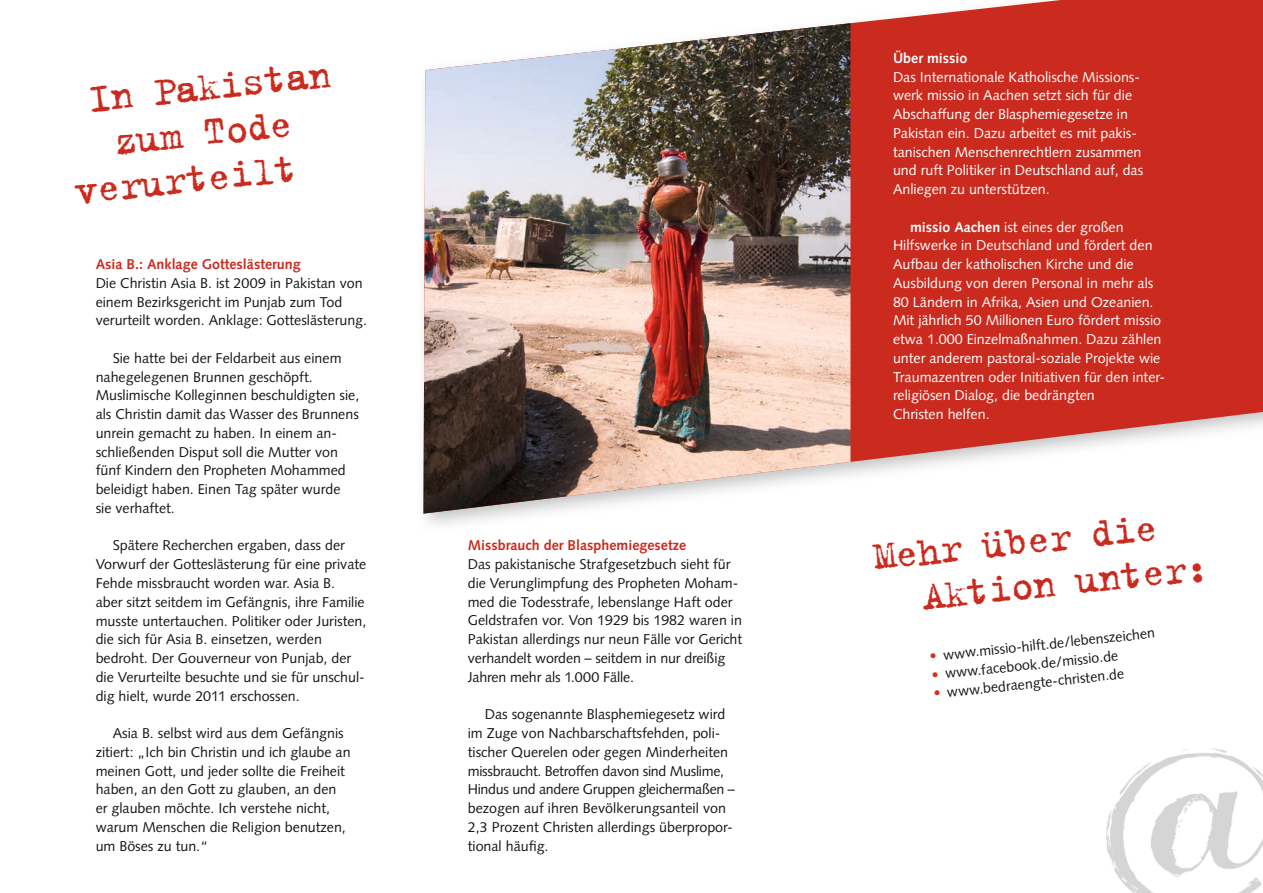
<style>
.page{position:relative;width:1263px;height:893px;background:#fff}
.page>*{position:absolute;margin:0;border:0;box-sizing:border-box;transform-origin:0 0}
.t1{font:43.5px/45px "Trixie";color:#cb2b1e}
.t2{font:14.25px/18.8px "Syntax";color:#151616}
.t3{font:14.25px/18.8px "Syntax";color:#fff}
.t4{font:700 14.25px "Syntax";color:#cb2b1e}
.t5{font:700 14.25px "Syntax";color:#fff}
.s1{font-weight:700}
.s2{color:#dd2b1c}
</style>
<div class="page">
<svg style="left:850px;top:0;width:413px;height:475px;background:#ce3e32"></svg>
<img style="left:423px;top:23px;width:427px;height:491px">
<img style="left:1106px;top:748px;width:157px;height:145px">
<h1 class="t1" style="left:85px;top:76px;width:246px;rotate:-6deg">In Pakistan</h1>
<h1 class="t1" style="left:112px;top:118px;width:181px;rotate:-6deg">zum Tode</h1>
<h1 class="t1" style="left:72px;top:167px;width:225px;rotate:-6deg">verurteilt</h1>
<p class="t4" style="left:96px;top:256px;width:207px">Asia B.: Anklage Gotteslästerung</p>
<p class="t2" style="left:96px;top:274px;width:273px">Die Christin Asia B. ist 2009 in Pakistan von einem Bezirksgericht im Punjab zum Tod<br>ver urteilt worden. Anklage: Gotteslästerung.</p>
<p class="t2" style="left:96px;top:349px;width:265px;text-indent:17px">Sie hatte bei der Feldarbeit aus einem nahegelegenen Brunnen geschöpft.<br>Muslimische Kolleginnen beschuldigten sie, als Christin damit das Wasser des Brunnens unrein gemacht zu haben. In einem an&shy;schließenden Disput soll die Mutter von fünf Kindern den Propheten Mohammed beleidigt haben. Einen Tag später wurde sie verhaftet.</p>
<p class="t2" style="left:96px;top:536px;width:272px;text-indent:17px">Spätere Recherchen ergaben, dass der Vorwurf der Gotteslästerung für eine private Fehde missbraucht worden war. Asia B.<br>aber sitzt seitdem im Gefängnis, ihre Familie musste untertauchen. Politiker oder Juristen, die sich für Asia B. einsetzen, werden bedroht. Der Gouverneur von Punjab, der die Verurteilte besuchte und sie für unschul&shy;dig hielt, wurde 2011 erschossen.</p>
<p class="t2" style="left:96px;top:724px;width:256px;text-indent:17px">Asia B. selbst wird aus dem Gefängnis zitiert: „Ich bin Christin und ich glaube an meinen Gott, und jeder sollte die Freiheit haben, an den Gott zu glauben, an den er glauben möchte. Ich verstehe nicht, warum Menschen die Religion benutzen, um Böses zu tun.“</p>
<p class="t4" style="left:468px;top:537px;width:220px">Missbrauch der Blasphemiegesetze</p>
<p class="t2" style="left:468px;top:555px;width:276px">Das pakistanische Strafgesetzbuch sieht für die Verunglimpfung des Propheten Moham&shy;med die Todesstrafe, lebenslange Haft oder Geldstrafen vor. Von 1929 bis 1982 waren in Pakistan allerdings nur neun Fälle vor Gericht verhandelt worden – seitdem in nur dreißig Jahren mehr als 1.000 Fälle.</p>
<p class="t2" style="left:468px;top:705px;width:269px;text-indent:17px">Das sogenannte Blasphemiegesetz wird im Zuge von Nachbarschaftsfehden, poli&shy;tischer Querelen oder gegen Minderheiten missbraucht. Betroffen davon sind Muslime, Hindus und andere Gruppen gleichermaßen – bezogen auf ihren Bevölkerungsanteil von 2,3 Prozent Christen allerdings überpropor&shy;tional häufig.</p>
<p class="t5" style="left:893px;top:50px;width:76px">Über missio</p>
<p class="t3" style="left:893px;top:67px;width:252px">Das Internationale Katholische Missions - werk missio in Aachen setzt sich für die Abschaffung der Blasphemiegesetze in Pakistan ein. Dazu arbeitet es mit pakis&shy;tanischen Menschenrechtlern zusammen und ruft Politiker in Deutschland auf, das Anliegen zu unterstützen.</p>
<p class="t3" style="left:893px;top:217px;width:273px;text-indent:17px"><span class="s1">missio Aachen</span> ist eines der großen Hilfswerke in Deutschland und fördert den Aufbau der katholischen Kirche und die Ausbildung von deren Personal in mehr als 80 Ländern in Afrika, Asien und Ozeanien.<br>Mit jährlich 50 Millionen Euro fördert missio etwa 1.000 Einzelmaßnahmen. Dazu zählen unter anderem pastoral-soziale Projekte wie Traumazentren oder Initiativen für den inter&shy;religiösen Dialog, die bedrängten<br>Christen helfen.</p>
<h1 class="t1" style="left:914px;top:528px;width:289px;text-indent:-44px;rotate:-6deg">Mehr über die<br>Aktion unter:</h1>
<p class="t2" style="left:929px;top:647px;width:228px;rotate:-6deg"><span class="s2">•</span> www.missio-hilft.de/lebenszeichen</p>
<p class="t2" style="left:931px;top:666px;width:189px;rotate:-6deg"><span class="s2">•</span> www.facebook.de/missio.de</p>
<p class="t2" style="left:933px;top:684px;width:193px;rotate:-6deg"><span class="s2">•</span> www.bedraengte-christen.de</p>
</div>
